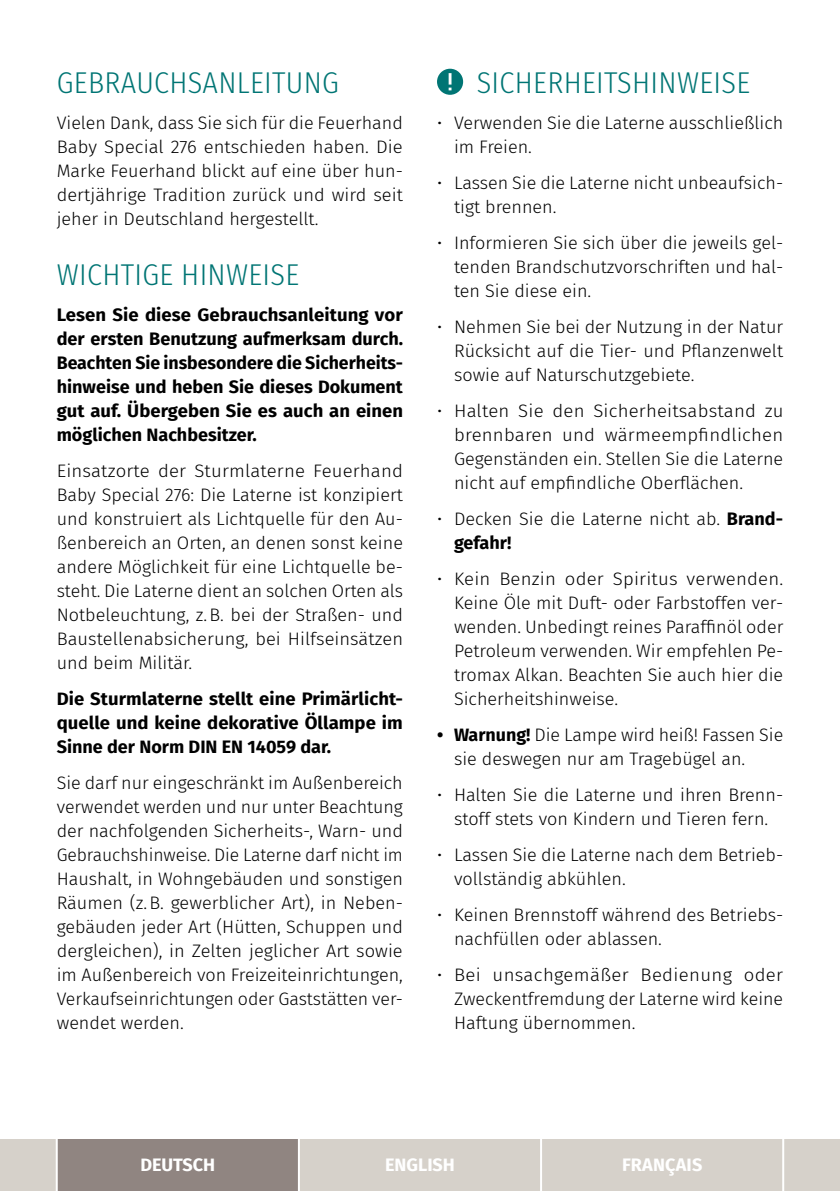
<style>
.page{position:relative;width:840px;height:1191px;background:#fff}
.page>*{position:absolute;margin:0;border:0;box-sizing:border-box;transform-origin:0 0}
.t1{font:300 30px "Fira Sans Condensed";letter-spacing:.01em;color:#007574}
.t2{font:300 18px/24px "Fira Sans";color:#000;text-align:justify}
.t3{font:700 18px/24px "Fira Sans";color:#000;text-align:justify}
.t4{font:700 18px "Fira Sans";color:#fff}
.s1{font-weight:700}
</style>
<div class="page">
<svg style="left:437px;top:69px;width:26px;height:26px"></svg>
<div style="left:57px;top:1140px;width:242px;height:51px;background:#908581"></div>
<div style="left:299px;top:1140px;width:241px;height:51px;background:#d6d1ca"></div>
<div style="left:540px;top:1140px;width:242px;height:51px;background:#d6d1ca"></div>
<hr style="left:298px;top:1135px;width:2px;height:56px;background:#fff">
<hr style="left:539px;top:1135px;width:2px;height:56px;background:#fff">
<div style="left:0;top:1140px;width:57px;height:51px;background:#d6d1ca"></div>
<div style="left:782px;top:1140px;width:57px;height:51px;background:#d6d1ca"></div>
<hr style="left:56px;top:1135px;width:2px;height:56px;background:#fff">
<hr style="left:781px;top:1135px;width:2px;height:56px;background:#fff">
<h1 class="t1" style="left:57px;top:61px;width:283px">GEBRAUCHSANLEITUNG</h1>
<p class="t2" style="left:57px;top:110px;width:347px">Vielen Dank, dass Sie sich für die Feuerhand Baby Special 276 entschieden haben. Die Marke Feuerhand blickt auf eine über hun&shy;dertjährige Tradition zurück und wird seit jeher in Deutschland hergestellt.</p>
<h1 class="t1" style="left:57px;top:253px;width:244px">WICHTIGE HINWEISE</h1>
<p class="t3" style="left:57px;top:301px;width:348px">Lesen Sie diese Gebrauchsanleitung vor der ersten Benutzung aufmerksam durch.<br>Beachten Sie insbesondere die Sicherheits&shy;hinweise und heben Sie dieses Dokument gut auf. Übergeben Sie es auch an einen möglichen Nachbesitzer.</p>
<p class="t2" style="left:57px;top:458px;width:347px">Einsatzorte der Sturmlaterne Feuerhand Baby Special 276: Die Laterne ist konzipiert und konstruiert als Lichtquelle für den Au&shy;ßenbereich an Orten, an denen sonst keine andere Möglichkeit für eine Lichtquelle be&shy;steht. Die Laterne dient an solchen Orten als Notbeleuchtung, z.B. bei der Straßen- und Baustellenabsicherung, bei Hilfseinsätzen und beim Militär.</p>
<p class="t3" style="left:57px;top:685px;width:347px">Die Sturmlaterne stellt eine Primärlicht&shy;quelle und keine dekorative Öllampe im Sinne der Norm DIN EN 14059 dar.</p>
<p class="t2" style="left:57px;top:770px;width:347px">Sie darf nur eingeschränkt im Außenbereich verwendet werden und nur unter Beachtung der nachfolgenden Sicherheits-, Warn- und Gebrauchshinweise. Die Laterne darf nicht im Haushalt, in Wohngebäuden und sonstigen Räumen (z.B. gewerblicher Art), in Neben&shy;gebäuden jeder Art (Hütten, Schuppen und dergleichen), in Zelten jeglicher Art sowie im Außenbereich von Freizeiteinrichtungen, Verkaufseinrichtungen oder Gaststätten ver&shy;wendet werden.</p>
<h1 class="t1" style="left:476px;top:61px;width:275px">SICHERHEITSHINWEISE</h1>
<p class="t2" style="left:454px;top:110px;width:330px;text-indent:-17px">• Verwenden Sie die Laterne ausschließlich im Freien.</p>
<p class="t2" style="left:454px;top:170px;width:330px;text-indent:-17px">• Lassen Sie die Laterne nicht unbeaufsich&shy;tigt brennen.</p>
<p class="t2" style="left:454px;top:230px;width:330px;text-indent:-17px">• Informieren Sie sich über die jeweils gel&shy;tenden Brandschutzvorschriften und hal&shy;ten Sie diese ein.</p>
<p class="t2" style="left:454px;top:314px;width:330px;text-indent:-17px">• Nehmen Sie bei der Nutzung in der Natur Rücksicht auf die Tier- und Pflanzenwelt sowie auf Naturschutzgebiete.</p>
<p class="t2" style="left:454px;top:398px;width:331px;text-indent:-17px">• Halten Sie den Sicherheitsabstand zu brennbaren und wärmeempfindlichen Gegenständen ein. Stellen Sie die Laterne nicht auf empfindliche Oberflächen.</p>
<p class="t2" style="left:454px;top:506px;width:330px;text-indent:-17px">• Decken Sie die Laterne nicht ab. <span class="s1">Brand&shy;gefahr!</span></p>
<p class="t2" style="left:454px;top:566px;width:330px;text-indent:-17px">• Kein Benzin oder Spiritus verwenden.<br>Keine Öle mit Duft- oder Farbstoffen ver&shy;wenden. Unbedingt reines Paraffinöl oder Petroleum verwenden. Wir empfehlen Pe&shy;tromax Alkan. Beachten Sie auch hier die Sicherheitshinweise.</p>
<p class="t2" style="left:454px;top:722px;width:330px;text-indent:-17px"><span class="s1">• Warnung!</span> Die Lampe wird heiß! Fassen Sie sie deswegen nur am Tragebügel an.</p>
<p class="t2" style="left:437px;top:782px;width:347px;text-align:center">• Halten Sie die Laterne und ihren Brenn&shy;stoff stets von Kindern und Tieren fern.</p>
<p class="t2" style="left:454px;top:842px;width:330px;text-indent:-17px">• Lassen Sie die Laterne nach dem Betrieb&shy;vollständig abkühlen.</p>
<p class="t2" style="left:454px;top:902px;width:330px;text-indent:-17px">• Keinen Brennstoff während des Betriebs&shy;nachfüllen oder ablassen.</p>
<p class="t2" style="left:454px;top:962px;width:330px;text-indent:-17px">• Bei unsachgemäßer Bedienung oder Zweckentfremdung der Laterne wird keine Haftung übernommen.</p>
<p class="t4" style="left:140px;top:1149px;width:76px">DEUTSCH</p>
<p class="t4" style="left:385px;top:1149px;width:71px">ENGLISH</p>
<p class="t4" style="left:621px;top:1149px;width:82px">FRANÇAIS</p>
</div>
